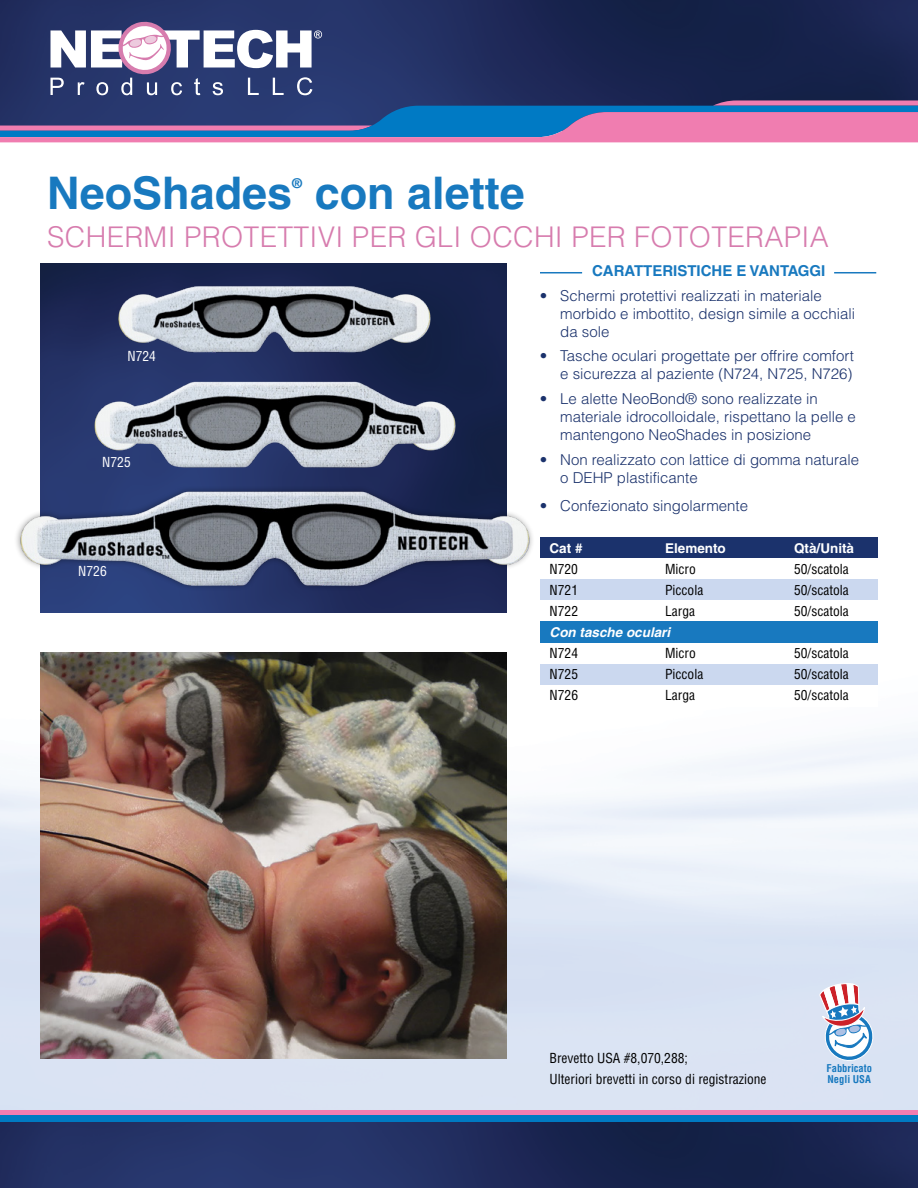
<style>
.page{position:relative;width:918px;height:1188px;background:#fff}
.page>*{position:absolute;margin:0;border:0;box-sizing:border-box;transform-origin:0 0}
.t1{font:700 45px "Helvetica LT Pro";color:#1879bf}
.t2{font:300 28.5px "Helvetica LT Pro";letter-spacing:.01em;color:#d77cae}
.t3{font:300 15px/18px "Helvetica LT Pro";color:#1b326c}
.t4{font:700 15px "Helvetica LT Pro";color:#1879bf}
.t5{font:condensed 13.5px/21px "Helvetica LT Pro";color:#000}
.t6{font:700 13.5px "Helvetica LT Pro";color:#fff}
.t7{font:italic 700 13.5px "Helvetica LT Pro";color:#fff}
.t8{font:condensed 13.5px "Helvetica LT Pro";color:#fff}
.t9{font:700 13.5px "Helvetica LT Pro";color:#1879bf}
.t10{font:700 condensed 10.5px/11.2px "Helvetica LT Pro";color:#1879bf}
</style>
<div class="page">
<img style="left:0;top:457px;width:918px;height:731px">
<img style="left:40px;top:263px;width:466px;height:349px">
<hr style="left:540px;top:272px;width:42px;height:1px;background:#1879bf">
<hr style="left:834px;top:272px;width:42px;height:1px;background:#1879bf">
<div style="left:540px;top:538px;width:338px;height:21px;background:#1b326c"></div>
<div style="left:540px;top:559px;width:338px;height:21px;background:#fff"></div>
<div style="left:540px;top:643px;width:338px;height:21px;background:#fff"></div>
<div style="left:540px;top:580px;width:338px;height:21px;background:#cbd8ef"></div>
<div style="left:540px;top:664px;width:338px;height:21px;background:#cbd8ef"></div>
<div style="left:540px;top:601px;width:338px;height:21px;background:#fff"></div>
<div style="left:540px;top:685px;width:338px;height:21px;background:#fff"></div>
<div style="left:540px;top:622px;width:338px;height:21px;background:#1879bf"></div>
<img style="left:117px;top:283px;width:316px;height:73px">
<img style="left:93px;top:380px;width:364px;height:89px">
<div style="left:14px;top:485px;width:521px;height:107px;background:#000;opacity:.45"></div>
<img style="left:16px;top:490px;width:518px;height:97px">
<img style="left:40px;top:653px;width:466px;height:406px">
<svg style="left:819px;top:983px;width:54px;height:78px"></svg>
<img style="left:0;top:0;width:918px;height:22px">
<svg style="left:0;top:22px;width:918px;height:120px;background:#4a4e7e"></svg>
<div style="left:0;top:1110px;width:918px;height:5px;background:#f27db0"></div>
<div style="left:0;top:1115px;width:918px;height:7px;background:#007ac2"></div>
<h1 class="t1" style="left:47px;top:166px;width:247px">NeoShades</h1>
<p class="t9" style="left:292px;top:175px;width:11px">®</p>
<h1 class="t1" style="left:315px;top:166px;width:212px">con alette</h1>
<h2 class="t2" style="left:47px;top:219px;width:783px">SCHERMI PROTETTIVI PER GLI OCCHI PER FOTOTERAPIA</h2>
<p class="t4" style="left:592px;top:262px;width:235px">CARATTERISTICHE E VANTAGGI</p>
<p class="t3" style="left:560px;top:286px;width:297px;text-indent:-20px">• Schermi protettivi realizzati in materiale morbido e imbottito, design simile a occhiali da sole</p>
<p class="t3" style="left:540px;top:347px;width:315px;text-align:right">• Tasche oculari progettate per offrire comfort e sicurezza al paziente (N724, N725, N726)</p>
<p class="t3" style="left:560px;top:390px;width:297px;text-indent:-20px">• Le alette NeoBond® sono realizzate in materiale idrocolloidale, rispettano la pelle e mantengono NeoShades in posizione</p>
<p class="t3" style="left:560px;top:450px;width:301px;text-indent:-20px">• Non realizzato con lattice di gomma naturale o DEHP plastificante</p>
<p class="t3" style="left:540px;top:497px;width:210px">• Confezionato singolarmente</p>
<p class="t6" style="left:550px;top:540px;width:35px">Cat #</p>
<p class="t6" style="left:665px;top:540px;width:62px">Elemento</p>
<p class="t6" style="left:794px;top:540px;width:62px">Qtà/Unità</p>
<p class="t5" style="left:550px;top:559px;width:30px">N720</p>
<p class="t5" style="left:665px;top:559px;width:32px">Micro</p>
<p class="t5" style="left:794px;top:559px;width:56px">50/scatola</p>
<p class="t5" style="left:550px;top:580px;width:30px">N721</p>
<p class="t5" style="left:665px;top:580px;width:40px">Piccola</p>
<p class="t5" style="left:794px;top:580px;width:56px">50/scatola</p>
<p class="t5" style="left:550px;top:601px;width:30px">N722</p>
<p class="t5" style="left:665px;top:601px;width:31px">Larga</p>
<p class="t5" style="left:794px;top:601px;width:56px">50/scatola</p>
<p class="t7" style="left:550px;top:624px;width:122px">Con tasche oculari</p>
<p class="t5" style="left:550px;top:643px;width:30px">N724</p>
<p class="t5" style="left:665px;top:643px;width:32px">Micro</p>
<p class="t5" style="left:794px;top:643px;width:56px">50/scatola</p>
<p class="t5" style="left:550px;top:664px;width:30px">N725</p>
<p class="t5" style="left:665px;top:664px;width:40px">Piccola</p>
<p class="t5" style="left:794px;top:664px;width:56px">50/scatola</p>
<p class="t5" style="left:550px;top:685px;width:30px">N726</p>
<p class="t5" style="left:665px;top:685px;width:31px">Larga</p>
<p class="t5" style="left:794px;top:685px;width:56px">50/scatola</p>
<p class="t8" style="left:127px;top:347px;width:30px">N724</p>
<p class="t8" style="left:102px;top:454px;width:30px">N725</p>
<p class="t8" style="left:78px;top:562px;width:30px">N726</p>
<p class="t5" style="left:550px;top:1048px;width:219px">Brevetto USA #8,070,288;<br>Ulteriori brevetti in corso di registrazione</p>
<p class="t10" style="left:827px;top:1062px;width:47px">Fabbricato<br>Negli USA</p>
</div>
